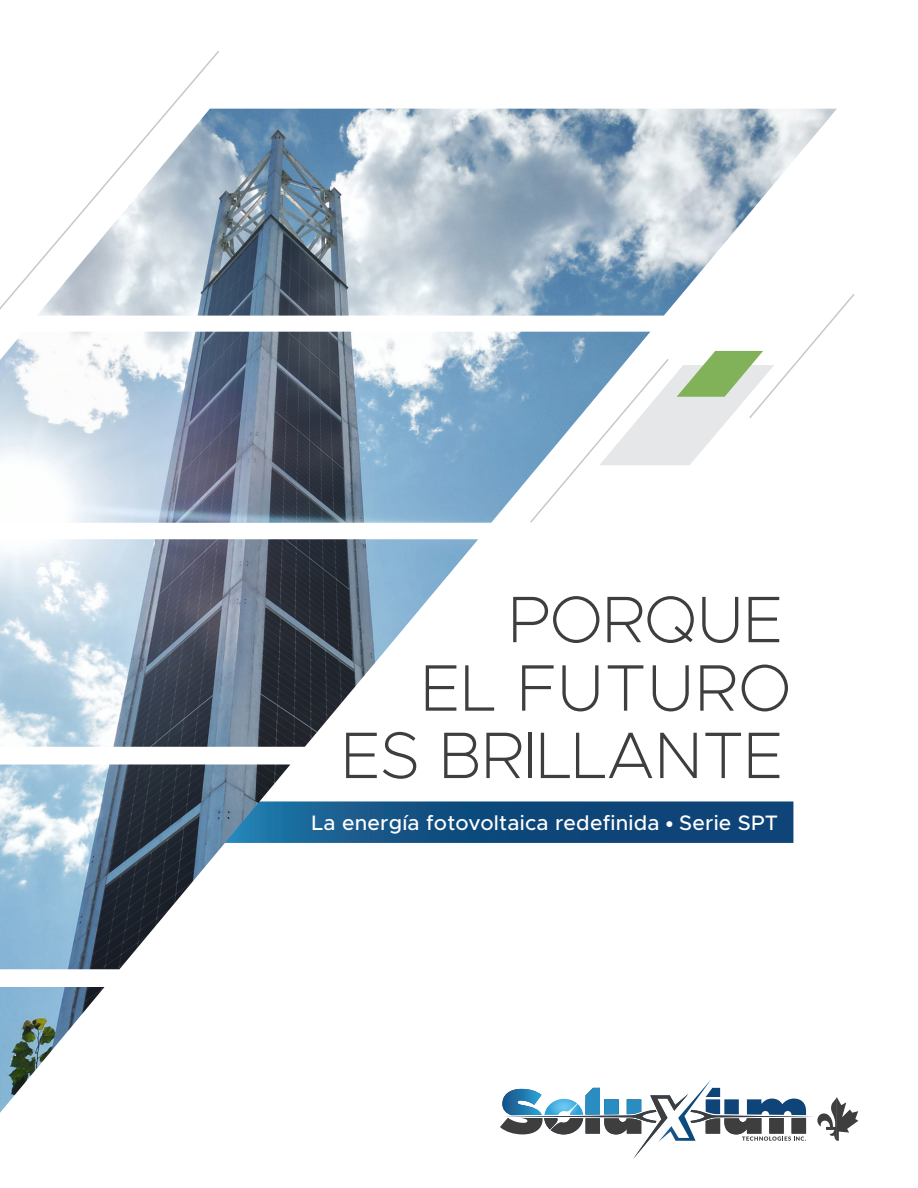
<style>
.page{position:relative;width:918px;height:1188px;background:#fff}
.page>*{position:absolute;margin:0;border:0;box-sizing:border-box;transform-origin:0 0}
.t1{font:200 66px "Metropolis";letter-spacing:-.01em;color:#3e3e3f}
.t2{font:200 66px "Metropolis";letter-spacing:.01em;color:#3e3e3f}
.t3{font:500 21px "Metropolis";letter-spacing:.01em;color:#fff}
.s1{font-family:"Barlow";font-weight:900}
</style>
<div class="page">
<svg style="left:290px;top:801px;width:503px;height:42px;background:#134e80"></svg>
<svg style="left:500px;top:1080px;width:358px;height:79px"></svg>
<img style="left:0;top:987px;width:105px;height:126px">
<img style="left:0;top:539px;width:478px;height:208px">
<img style="left:220px;top:332px;width:309px;height:191px">
<img style="left:220px;top:109px;width:617px;height:207px">
<img style="left:0;top:764px;width:290px;height:205px">
<svg style="left:0;top:51px;width:220px;height:472px"></svg>
<svg style="left:529px;top:293px;width:326px;height:230px"></svg>
<p class="t1" style="left:508px;top:579px;width:276px">PORQUE</p>
<p class="t2" style="left:421px;top:647px;width:372px">EL FUTURO</p>
<p class="t1" style="left:341px;top:714px;width:444px">ES BRILLANTE</p>
<p class="t3" style="left:312px;top:809px;width:468px">La energía fotovoltaica redefinida <span class="s1">∙</span> Serie SPT</p>
</div>
